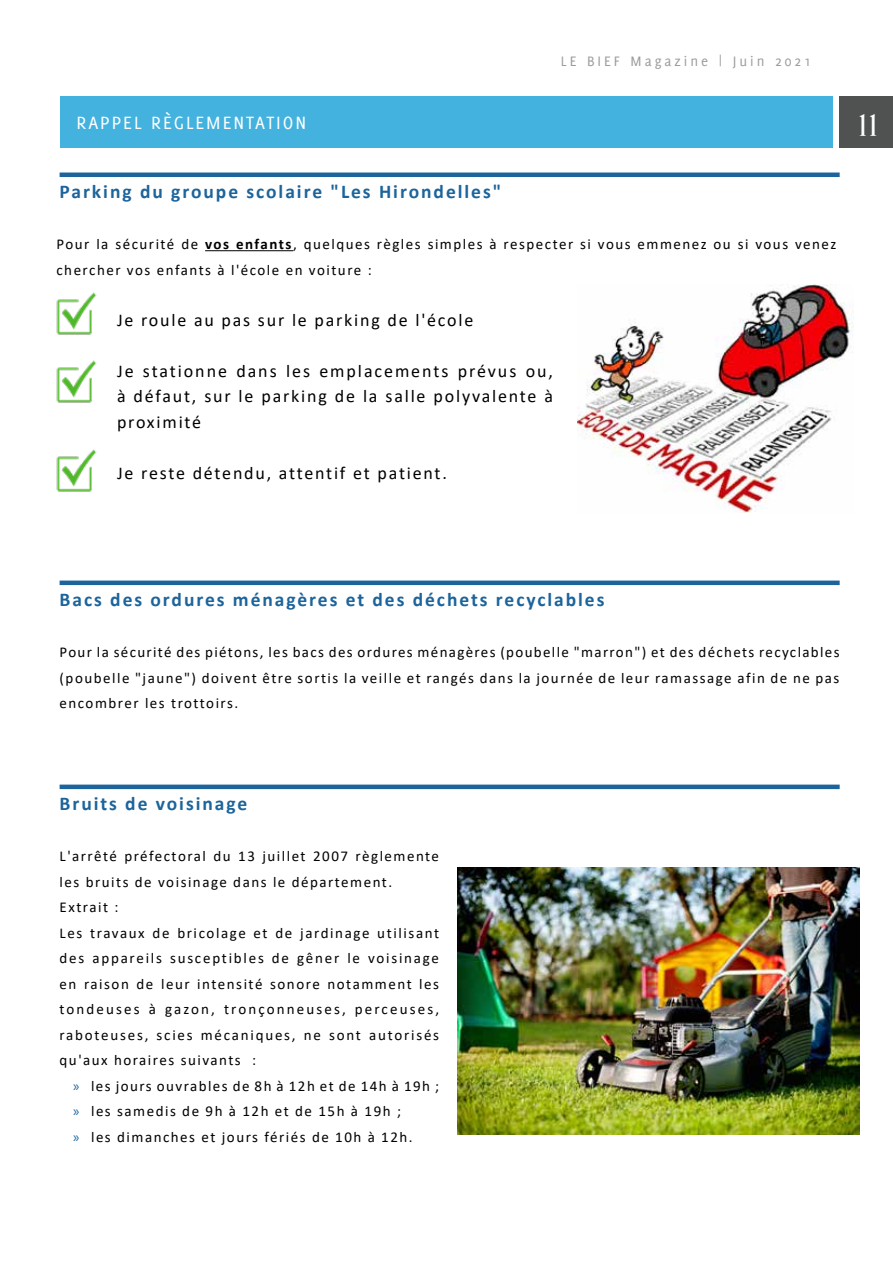
<style>
.page{position:relative;width:893px;height:1263px;background:#fff}
.page>*{position:absolute;margin:0;border:0;box-sizing:border-box;transform-origin:0 0}
.t1{font:30px "November Medium Normal";color:#fff}
.t2{font:700 19.5px "Calibri";letter-spacing:.1em;color:#1c649b}
.t3{font:19.5px "Delicious";letter-spacing:.1em;color:#fff}
.t4{font:18px/25.5px "Calibri";letter-spacing:.1em;color:#000;text-align:justify}
.t5{font:15px/25.5px "Calibri";letter-spacing:.1em;color:#000}
.t6{font:15px "Delicious";letter-spacing:.2em;color:#999b9c}
.s1{font-weight:700}
.s2{font-family:"Myriad Pro";color:#1c649b}
</style>
<div class="page">
<hr style="left:60px;top:173px;width:780px;height:4px;background:#1c649b">
<hr style="left:205px;top:250px;width:88px;height:1px;background:#000">
<img style="left:56px;top:292px;width:41px;height:43px">
<img style="left:56px;top:360px;width:41px;height:43px">
<img style="left:56px;top:449px;width:41px;height:43px">
<hr style="left:60px;top:581px;width:780px;height:4px;background:#1c649b">
<hr style="left:60px;top:785px;width:780px;height:4px;background:#1c649b">
<img style="left:457px;top:868px;width:402px;height:267px">
<img style="left:578px;top:284px;width:275px;height:228px">
<div style="left:840px;top:96px;width:53px;height:51px;background:#505252"></div>
<div style="left:60px;top:96px;width:772px;height:51px;background:#43b2de"></div>
<p class="t6" style="left:561px;top:53px;width:252px">LE BIEF Magazine | Juin 2021</p>
<h2 class="t3" style="left:77px;top:112px;width:231px">RAPPEL RÈGLEMENTATION</h2>
<h1 class="t1" style="left:855px;top:109px;width:28px">11</h1>
<h2 class="t2" style="left:60px;top:178px;width:443px">Parking du groupe scolaire "Les Hirondelles"</h2>
<p class="t5" style="left:56px;top:231px;width:781px">Pour la sécurité de <span class="s1">vos enfants</span>, quelques règles simples à respecter si vous emmenez ou si vous venez chercher vos enfants à l'école en voiture :</p>
<p class="t4" style="left:117px;top:306px;width:358px">Je roule au pas sur le parking de l'école</p>
<p class="t4" style="left:117px;top:357px;width:438px">Je stationne dans les emplacements prévus ou, à défaut, sur le parking de la salle polyvalente à proximité</p>
<p class="t4" style="left:117px;top:459px;width:331px">Je reste détendu, attentif et patient.</p>
<h2 class="t2" style="left:60px;top:586px;width:546px">Bacs des ordures ménagères et des déchets recyclables</h2>
<p class="t5" style="left:60px;top:639px;width:781px;text-align:justify">Pour la sécurité des piétons, les bacs des ordures ménagères (poubelle "marron") et des déchets recyclables (poubelle "jaune") doivent être sortis la veille et rangés dans la journée de leur ramassage afin de ne pas encombrer les trottoirs.</p>
<h2 class="t2" style="left:60px;top:790px;width:189px">Bruits de voisinage</h2>
<p class="t5" style="left:60px;top:843px;width:381px">L'arrêté préfectoral du 13 juillet 2007 règlemente les bruits de voisinage dans le département.<br>Extrait :<br>Les travaux de bricolage et de jardinage utilisant des appareils susceptibles de gêner le voisinage en raison de leur intensité sonore notamment les tondeuses à gazon, tronçonneuses, perceuses, raboteuses, scies mécaniques, ne sont autorisés qu'aux horaires suivants :</p>
<p class="t5" style="left:73px;top:1072px;width:368px"><span class="s2">»</span> les jours ouvrables de 8h à 12h et de 14h à 19h ; <span class="s2">»</span> les samedis de 9h à 12h et de 15h à 19h ;<br><span class="s2">»</span> les dimanches et jours fériés de 10h à 12h.</p>
</div>
